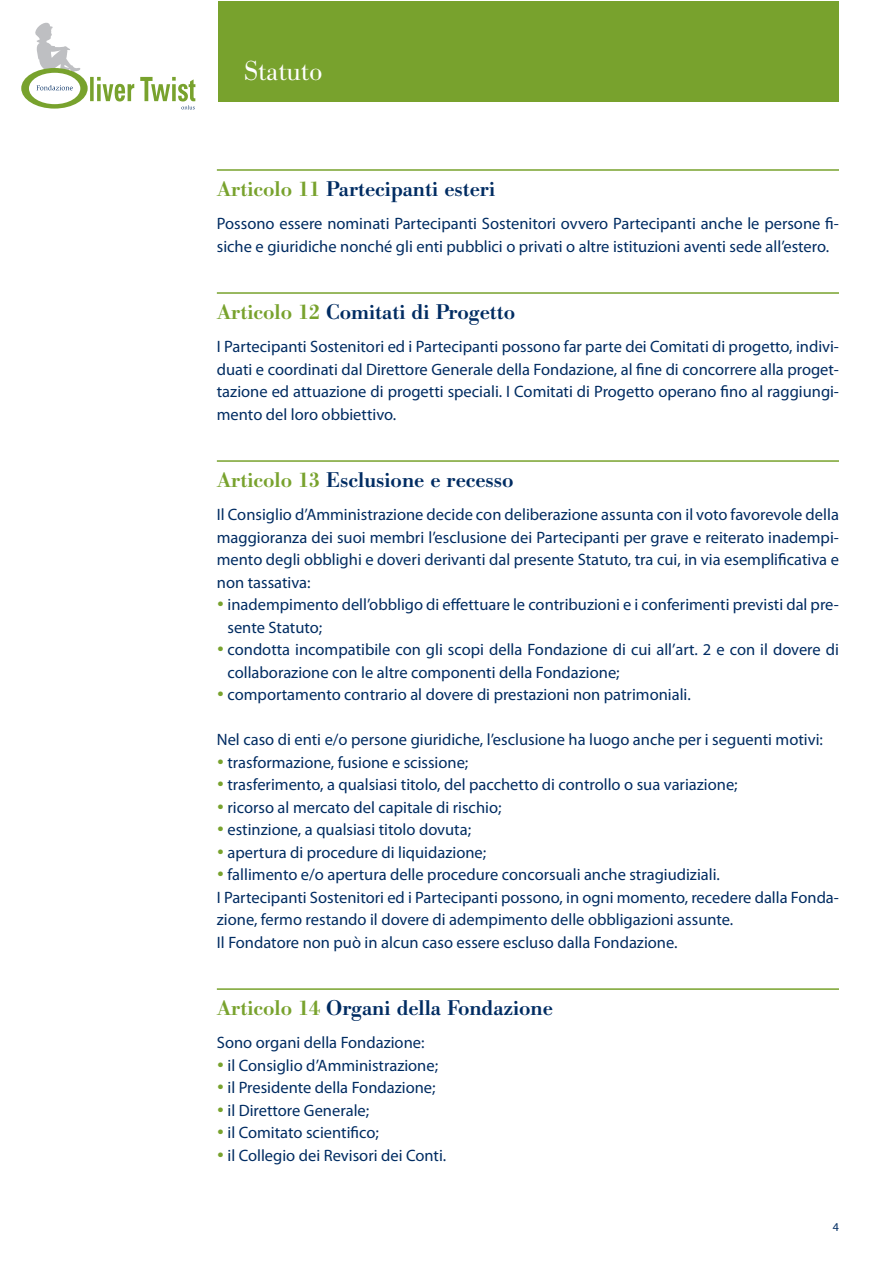
<style>
.page{position:relative;width:893px;height:1263px;background:#fff}
.page>*{position:absolute;margin:0;border:0;box-sizing:border-box;transform-origin:0 0}
.t1{font:300 27px "Bodoni BE";color:#fff}
.t2{font:500 21px "Bodoni BE";color:#002c62}
.t3{font:16.5px/22.5px "Myriad Pro";color:#002c62}
.t4{font:12px "Myriad Pro";color:#002c62}
.s1{color:#78a22d}
</style>
<div class="page">
<hr style="left:217px;top:169px;width:622px;height:2px;background:#78a22d">
<hr style="left:217px;top:292px;width:622px;height:2px;background:#78a22d">
<hr style="left:217px;top:460px;width:622px;height:2px;background:#78a22d">
<hr style="left:217px;top:988px;width:622px;height:2px;background:#78a22d">
<div style="left:218px;top:1px;width:620px;height:100px;background:#78a22d"></div>
<svg style="left:21px;top:22px;width:174px;height:87px"></svg>
<p class="t1" style="left:244px;top:56px;width:80px">Statuto</p>
<p class="t2" style="left:217px;top:177px;width:280px"><span class="s1">Articolo 11</span> Partecipanti esteri</p>
<p class="t3" style="left:217px;top:212px;width:624px">Possono essere nominati Partecipanti Sostenitori ovvero Partecipanti anche le persone fi&shy;siche e giuridiche nonché gli enti pubblici o privati o altre istituzioni aventi sede all’estero.</p>
<p class="t2" style="left:217px;top:300px;width:300px"><span class="s1">Articolo 12</span> Comitati di Progetto</p>
<p class="t3" style="left:217px;top:335px;width:624px;text-align:justify">I Partecipanti Sostenitori ed i Partecipanti possono far parte dei Comitati di progetto, indivi&shy;duati e coordinati dal Direttore Generale della Fondazione, al fine di concorrere alla proget&shy;tazione ed attuazione di progetti speciali. I Comitati di Progetto operano fino al raggiungi&shy;mento del loro obbiettivo.</p>
<p class="t2" style="left:217px;top:468px;width:298px"><span class="s1">Articolo 13</span> Esclusione e recesso</p>
<p class="t3" style="left:217px;top:503px;width:624px;text-align:justify">Il Consiglio d’Amministrazione decide con deliberazione assunta con il voto favorevole della maggioranza dei suoi membri l’esclusione dei Partecipanti per grave e reiterato inadempi&shy;mento degli obblighi e doveri derivanti dal presente Statuto, tra cui, in via esemplificativa e non tassativa:</p>
<p class="t3" style="left:227px;top:593px;width:613px;text-indent:-11px"><span class="s1">•</span> inadempimento dell’obbligo di effettuare le contribuzioni e i conferimenti previsti dal pre&shy;sente Statuto;</p>
<p class="t3" style="left:227px;top:638px;width:613px;text-indent:-11px"><span class="s1">•</span> condotta incompatibile con gli scopi della Fondazione di cui all’art. 2 e con il dovere di collaborazione con le altre componenti della Fondazione;</p>
<p class="t3" style="left:217px;top:683px;width:475px"><span class="s1">•</span> comportamento contrario al dovere di prestazioni non patrimoniali.</p>
<p class="t3" style="left:217px;top:728px;width:608px">Nel caso di enti e/o persone giuridiche, l’esclusione ha luogo anche per i seguenti motivi:</p>
<p class="t3" style="left:217px;top:751px;width:253px"><span class="s1">•</span> trasformazione, fusione e scissione;</p>
<p class="t3" style="left:217px;top:773px;width:522px"><span class="s1">•</span> trasferimento, a qualsiasi titolo, del pacchetto di controllo o sua variazione;</p>
<p class="t3" style="left:217px;top:796px;width:286px"><span class="s1">•</span> ricorso al mercato del capitale di rischio;</p>
<p class="t3" style="left:217px;top:818px;width:256px"><span class="s1">•</span> estinzione, a qualsiasi titolo dovuta;</p>
<p class="t3" style="left:217px;top:841px;width:271px"><span class="s1">•</span> apertura di procedure di liquidazione;</p>
<p class="t3" style="left:217px;top:863px;width:505px"><span class="s1">•</span> fallimento e/o apertura delle procedure concorsuali anche stragiudiziali.</p>
<p class="t3" style="left:217px;top:886px;width:624px">I Partecipanti Sostenitori ed i Partecipanti possono, in ogni momento, recedere dalla Fonda&shy;zione, fermo restando il dovere di adempimento delle obbligazioni assunte.</p>
<p class="t3" style="left:217px;top:931px;width:462px">Il Fondatore non può in alcun caso essere escluso dalla Fondazione.</p>
<p class="t2" style="left:217px;top:996px;width:338px"><span class="s1">Articolo 14</span> Organi della Fondazione</p>
<p class="t3" style="left:217px;top:1031px;width:209px">Sono organi della Fondazione:</p>
<p class="t3" style="left:217px;top:1054px;width:223px"><span class="s1">•</span> il Consiglio d’Amministrazione;</p>
<p class="t3" style="left:217px;top:1076px;width:220px"><span class="s1">•</span> il Presidente della Fondazione;</p>
<p class="t3" style="left:217px;top:1099px;width:154px"><span class="s1">•</span> il Direttore Generale;</p>
<p class="t3" style="left:217px;top:1121px;width:164px"><span class="s1">•</span> il Comitato scientifico;</p>
<p class="t3" style="left:217px;top:1144px;width:231px"><span class="s1">•</span> il Collegio dei Revisori dei Conti.</p>
<p class="t4" style="left:833px;top:1219px;width:8px">4</p>
</div>
